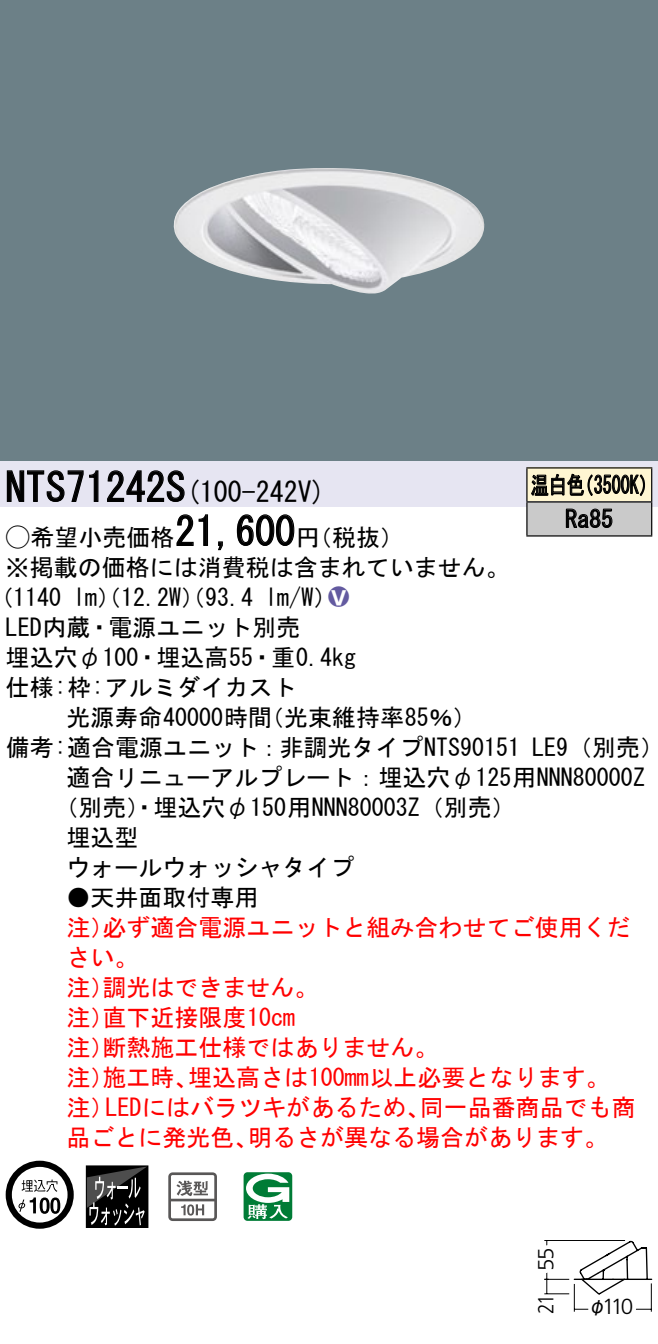
<style>
.page{position:relative;width:658px;height:1344px;background:#fff}
.page>*{position:absolute;margin:0;border:0;box-sizing:border-box;transform-origin:0 0}
.t1{font:40px "MS Gothic";color:#000}
.t2{font:28px "MS Gothic";color:#000}
.t3{font:24px/30.4px "MS Gothic";color:#000}
.t4{font:24px/30px "MS Gothic";color:#f00}
.t5{font:24px/34px "MS Gothic";color:#000;scale:.75 1}
.t6{font:24px "Ford Classification 1";color:#635aa0}
.t7{font:300 22px "Frutiger LT Std";letter-spacing:-.1em;color:#000;scale:.88 1}
.t8{font:300 22px "Frutiger LT Std";letter-spacing:-.1em;color:#000}
.t9{font:18px "Gothic MB101 Pro Regular 90 pv RKSJ H";color:#000}
.s1{font-size:40px}
.s2{font-family:"Ford Classification 1"}
.s3{color:#fff}
</style>
<div class="page">
<div style="left:0;top:0;width:658px;height:462px;background:#6c8087"></div>
<img style="left:173px;top:168px;width:311px;height:126px">
<div style="left:0;top:462px;width:658px;height:45px;background:#e6e5f2"></div>
<svg style="left:6px;top:470px;width:93px;height:32px"></svg>
<svg style="left:107px;top:470px;width:78px;height:32px"></svg>
<svg style="left:176px;top:514px;width:32px;height:32px"></svg>
<svg style="left:218px;top:541px;width:5px;height:10px"></svg>
<svg style="left:236px;top:514px;width:59px;height:32px"></svg>
<svg style="left:6px;top:1161px;width:68px;height:68px"></svg>
<svg style="left:40px;top:1197px;width:10px;height:17px"></svg>
<svg style="left:50px;top:1197px;width:10px;height:17px"></svg>
<div style="left:86px;top:1165px;width:62px;height:63px;border:1px solid #000"></div>
<svg style="left:86px;top:1166px;width:61px;height:60px;background:#303030"></svg>
<svg style="left:168px;top:1172px;width:49px;height:49px"></svg>
<svg style="left:243px;top:1172px;width:49px;height:49px"></svg>
<div style="left:527px;top:468px;width:124px;height:34px;background:#fff6d2"></div>
<div style="left:527px;top:502px;width:124px;height:34px;background:#cacaca"></div>
<hr style="left:526px;top:467px;width:126px;height:2px;background:#000">
<hr style="left:526px;top:468px;width:1px;height:33px;background:#000">
<hr style="left:651px;top:468px;width:1px;height:33px;background:#000">
<hr style="left:526px;top:501px;width:126px;height:2px;background:#000">
<hr style="left:526px;top:502px;width:1px;height:33px;background:#000">
<hr style="left:651px;top:502px;width:1px;height:33px;background:#000">
<hr style="left:526px;top:535px;width:126px;height:2px;background:#000">
<svg style="left:531px;top:473px;width:114px;height:23px"></svg>
<svg style="left:565px;top:508px;width:47px;height:20px"></svg>
<svg style="left:544px;top:1240px;width:108px;height:72px"></svg>
<h1 class="t1" style="left:6px;top:467px;width:162px">NTS71242</h1>
<p class="t2" style="left:166px;top:478px;width:161px">(<span class="s1">S</span> 100-242 (V</p>
<h1 class="t1" style="left:175px;top:511px;width:121px">21,600</h1>
<p class="t3" style="left:6px;top:522px;width:505px"><span class="s2">A</span>希望小売価格<br>※掲載の価格には消費税は含まれていません。</p>
<p class="t6" style="left:328px;top:585px;width:22px">2<span class="s3">8</span></p>
<p class="t3" style="left:296px;top:522px;width:109px">（円税抜(</p>
<p class="t3" style="left:265px;top:582px;width:73px">l m (W/</p>
<p class="t3" style="left:-11px;top:582px;width:74px">（1140</p>
<p class="t3" style="left:6px;top:612px;width:296px">LED内蔵・電源ユニット別売</p>
<p class="t3" style="left:6px;top:642px;width:352px">埋込穴φ100・埋込高55・重0.4kg</p>
<p class="t3" style="left:6px;top:672px;width:292px">仕様枠: :アルミダイカスト</p>
<p class="t3" style="left:260px;top:702px;width:218px">（光束維持率85％(</p>
<p class="t3" style="left:73px;top:582px;width:182px">lm）（12.2 ）（W 93.4</p>
<p class="t3" style="left:66px;top:702px;width:207px">光源寿命40000時間</p>
<p class="t5" style="left:565px;top:468px;width:65px;text-indent:-34px">温白色<br>Ra85</p>
<p class="t5" style="left:575px;top:468px;width:109px">（3500 (K</p>
<p class="t3" style="left:6px;top:732px;width:516px">備考:適合電源ユニット：非調光タイプNTS90151</p>
<p class="t3" style="left:66px;top:762px;width:580px">適合リニューアルプレート：埋込穴φ125用NNN80000Z</p>
<p class="t3" style="left:54px;top:792px;width:463px">（別売）・埋込穴φ150用NNN80003 （Z 別売(</p>
<p class="t3" style="left:66px;top:822px;width:73px">埋込型</p>
<p class="t3" style="left:66px;top:852px;width:289px">ウォールウォッシャタイプ</p>
<p class="t3" style="left:66px;top:882px;width:193px">●天井面取付専用</p>
<p class="t4" style="left:102px;top:912px;width:529px">必ず適合電源ユニットと組み合わせてご使用くだ</p>
<p class="t3" style="left:532px;top:732px;width:133px">LE （9 別売(</p>
<p class="t4" style="left:66px;top:912px;width:49px">注）</p>
<p class="t4" style="left:66px;top:942px;width:73px">さい。</p>
<p class="t4" style="left:102px;top:972px;width:217px">調光はできません。</p>
<p class="t4" style="left:102px;top:972px;width:194px;text-indent:-36px">注）<br>直下近接限度10cm</p>
<p class="t4" style="left:102px;top:1002px;width:337px;text-indent:-36px">注）<br>断熱施工仕様ではありません。</p>
<p class="t4" style="left:66px;top:1032px;width:49px">注）</p>
<p class="t4" style="left:188px;top:1062px;width:423px">埋込高さは100mm以上必要となります。</p>
<p class="t4" style="left:102px;top:1062px;width:97px">施工時、</p>
<p class="t4" style="left:66px;top:1062px;width:49px">注）</p>
<p class="t4" style="left:66px;top:1092px;width:49px">注）</p>
<p class="t4" style="left:105px;top:1092px;width:326px">LEDにはバラツキがあるため、</p>
<p class="t4" style="left:420px;top:1092px;width:217px">同一品番商品でも商</p>
<p class="t4" style="left:66px;top:1122px;width:193px">品ごとに発光色、</p>
<p class="t4" style="left:248px;top:1122px;width:362px">明るさが異なる場合があります。</p>
<p class="t7" style="left:533px;top:1313px;width:76px;rotate:-90deg">21 55</p>
<p class="t8" style="left:602px;top:1294px;width:33px">110</p>
<p class="t9" style="left:588px;top:1291px;width:19px">φ</p>
</div>
